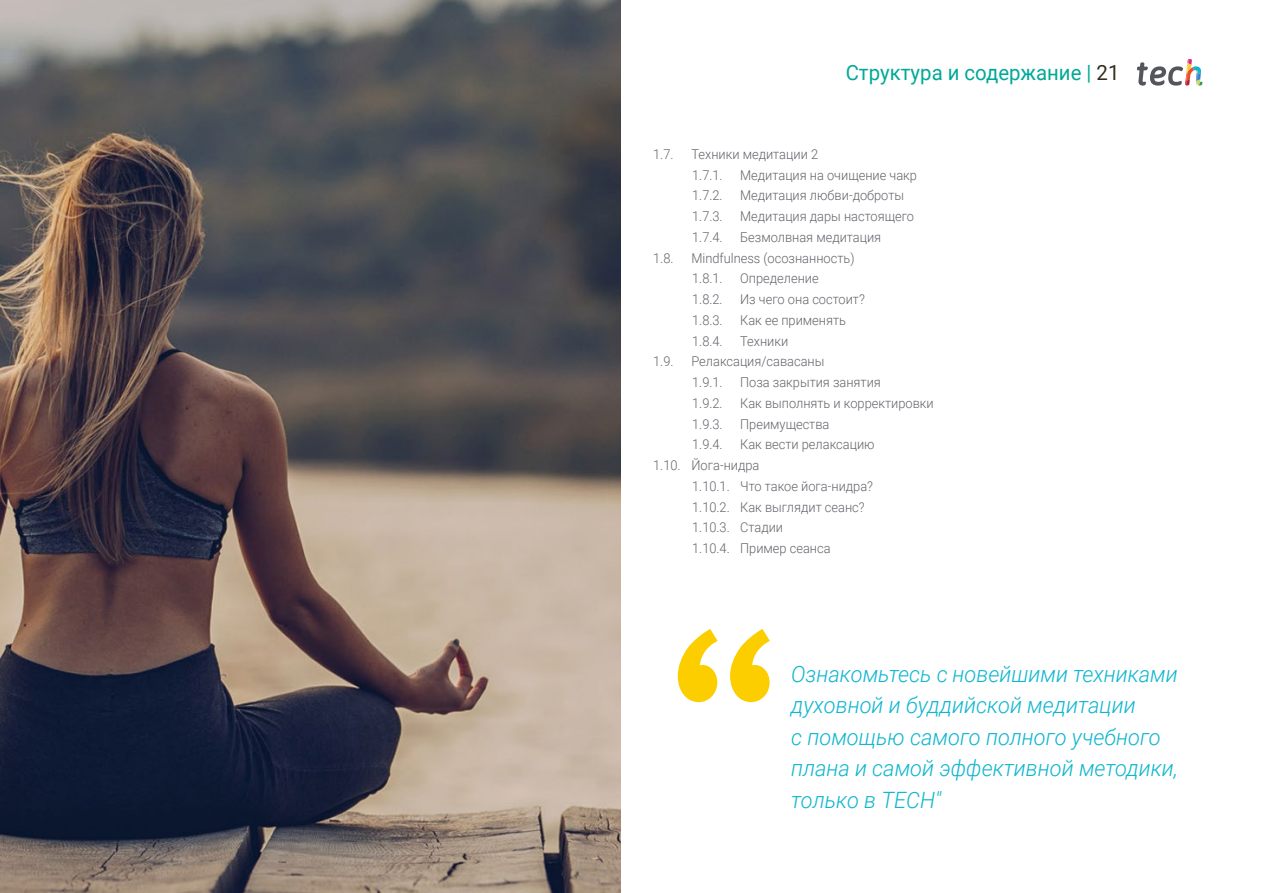
<style>
.page{position:relative;width:1263px;height:893px;background:#fff}
.page>*{position:absolute;margin:0;border:0;box-sizing:border-box;transform-origin:0 0}
.t1{font:italic 300 22.5px/31.5px "Roboto";color:#0fb6cf}
.t2{font:21px "Roboto";color:#00a996}
.t3{font:300 13.5px/20.7px "Roboto";color:#61646a;scale:.95 1}
.s1{color:#312e20}
</style>
<div class="page">
<img style="left:0;top:0;width:621px;height:893px">
<svg style="left:1137px;top:59px;width:65px;height:27px"></svg>
<svg style="left:678px;top:629px;width:92px;height:73px"></svg>
<h2 class="t2" style="left:846px;top:57px;width:275px">Структура и содержание | <span class="s1">21</span></h2>
<p class="t3" style="left:653px;top:143px;width:23px">1.7.</p>
<p class="t3" style="left:691px;top:143px;width:135px">Техники медитации 2<br>1.7.1.</p>
<p class="t3" style="left:740px;top:164px;width:188px">Медитация на очищение чакр</p>
<p class="t3" style="left:692px;top:185px;width:34px">1.7.2.</p>
<p class="t3" style="left:740px;top:185px;width:174px">Медитация любви-доброты</p>
<p class="t3" style="left:692px;top:206px;width:34px">1.7.3.</p>
<p class="t3" style="left:740px;top:206px;width:185px">Медитация дары настоящего</p>
<p class="t3" style="left:692px;top:226px;width:34px">1.7.4.</p>
<p class="t3" style="left:740px;top:226px;width:150px">Безмолвная медитация</p>
<p class="t3" style="left:653px;top:247px;width:23px">1.8.</p>
<p class="t3" style="left:691px;top:247px;width:173px">Mindfulness (осознанность)<br>1.8.1.</p>
<p class="t3" style="left:740px;top:268px;width:84px">Определение</p>
<p class="t3" style="left:692px;top:289px;width:34px">1.8.2.</p>
<p class="t3" style="left:740px;top:289px;width:133px">Из чего она состоит?</p>
<p class="t3" style="left:692px;top:309px;width:34px">1.8.3.</p>
<p class="t3" style="left:740px;top:309px;width:113px">Как ее применять</p>
<p class="t3" style="left:692px;top:330px;width:34px">1.8.4.</p>
<p class="t3" style="left:740px;top:330px;width:52px">Техники</p>
<p class="t3" style="left:653px;top:351px;width:23px">1.9.</p>
<p class="t3" style="left:691px;top:351px;width:141px">Релаксация/савасаны<br>1.9.1.</p>
<p class="t3" style="left:740px;top:372px;width:150px">Поза закрытия занятия</p>
<p class="t3" style="left:692px;top:392px;width:34px">1.9.2.</p>
<p class="t3" style="left:740px;top:392px;width:205px">Как выполнять и корректировки</p>
<p class="t3" style="left:692px;top:413px;width:34px">1.9.3.</p>
<p class="t3" style="left:740px;top:413px;width:95px">Преимущества</p>
<p class="t3" style="left:692px;top:434px;width:34px">1.9.4.</p>
<p class="t3" style="left:653px;top:434px;width:235px;text-indent:87px">Как вести релаксацию<br>1.10. Йога-нидра</p>
<p class="t3" style="left:692px;top:475px;width:192px">1.10.1. Что такое йога-нидра?<br>1.10.2. Как выглядит сеанс?<br>1.10.3. Стадии<br>1.10.4. Пример сеанса</p>
<h1 class="t1" style="left:791px;top:657px;width:388px">Ознакомьтесь с новейшими техниками духовной и буддийской медитации<br>с помощью самого полного учебного плана и самой эффективной методики, только в TECH"</h1>
</div>
